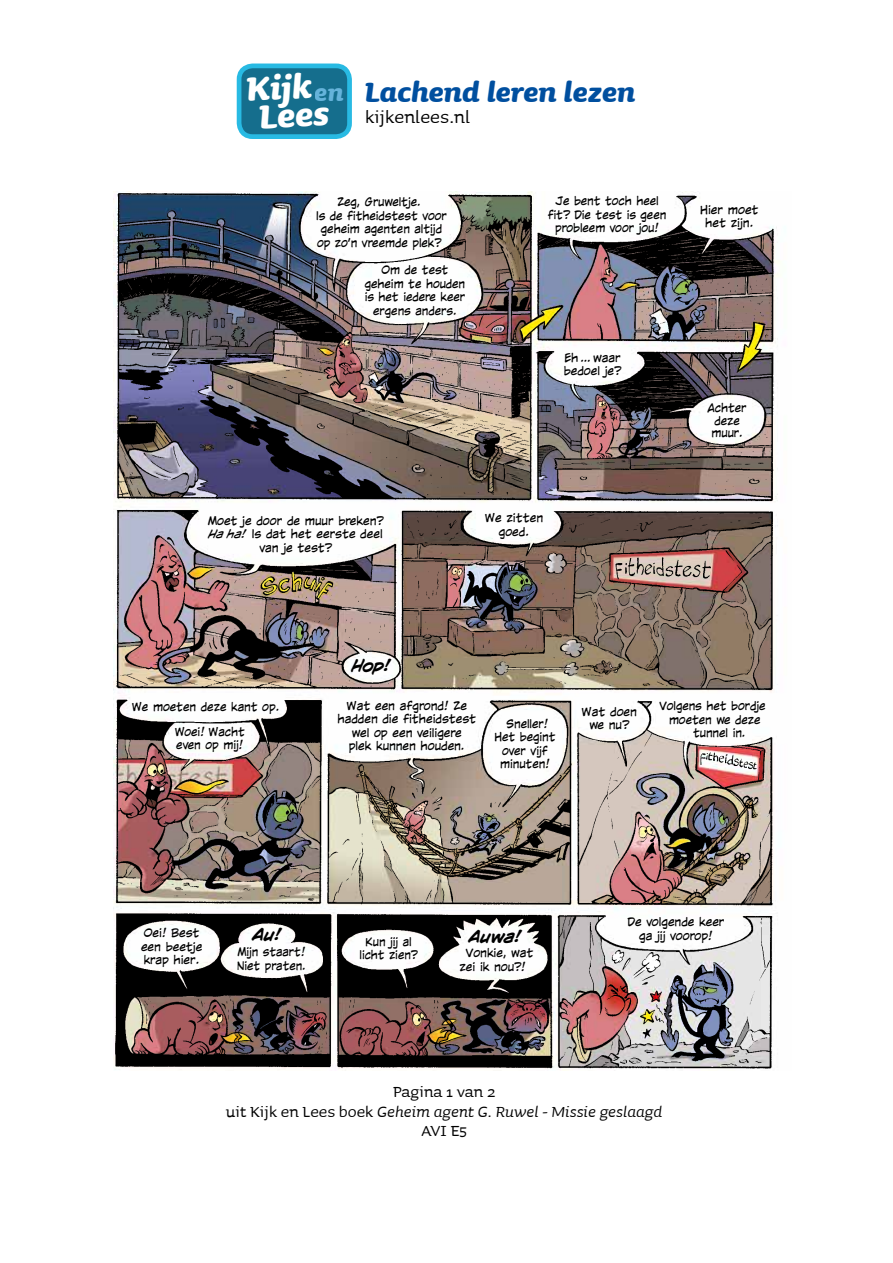
<style>
.page{position:relative;width:893px;height:1263px;background:#fff}
.page>*{position:absolute;margin:0;border:0;box-sizing:border-box;transform-origin:0 0}
.t1{font:italic 700 42.6px "Sauna";color:#fff}
.t2{font:italic 700 35.25px "Sauna";color:#004f9f}
.t3{font:22.5px "Sauna";color:#000}
.t4{font:19.5px/19.5px "Sauna";color:#000;text-align:center}
.t5{font:italic 700 15px "CC Wild Words Lower";color:#000}
.t6{font:11.25px/13.5px "CC Wild Words Lower";color:#000;text-align:center}
.t7{font:11.25px "CC Wild Words Lower";color:#000;scale:.96 1}
.s1{font-size:30.6px;color:#7bc6ef}
.s2{font-style:italic}
</style>
<div class="page">
<img style="left:113px;top:192px;width:667px;height:878px">
<div style="left:239px;top:66px;width:111px;height:71px;background:#156e8d;border-radius:14px"></div>
<div style="left:237px;top:64px;width:115px;height:75px;border:5px solid #28bae3;border-radius:14px"></div>
<h1 class="t1" style="left:245px;top:63px;width:67px;rotate:-3deg">Kijk</h1>
<h2 class="t2" style="left:315px;top:70px;width:322px"><span class="s1">en</span> Lachend leren lezen</h2>
<h3 class="t3" style="left:365px;top:103px;width:107px">kijkenlees.nl</h3>
<h1 class="t1" style="left:258px;top:90px;width:72px;rotate:-3deg">Lees</h1>
<p class="t6" style="left:316px;top:196px;width:132px">Zeg, Gruweltje.<br>Is de fitheidstest voor geheim agenten altijd op zo’n vreemde plek?</p>
<p class="t6" style="left:548px;top:195px;width:120px">Je bent toch heel fit? Die test is geen probleem voor jou!</p>
<p class="t6" style="left:700px;top:204px;width:60px">Hier moet het zijn.</p>
<p class="t6" style="left:365px;top:264px;width:102px">Om de test geheim te houden is het iedere keer ergens anders.</p>
<p class="t6" style="left:564px;top:352px;width:59px;text-align:left">Eh ... waar bedoel je?</p>
<p class="t6" style="left:208px;top:514px;width:177px">Moet je door de muur breken?<br><span class="s2">Ha ha!</span> Is dat het eerste deel van je test?</p>
<p class="t6" style="left:485px;top:512px;width:60px">We zitten goed.</p>
<p class="t6" style="left:708px;top:402px;width:40px;line-height:12.8px">Achter deze muur.</p>
<p class="t6" style="left:132px;top:700px;width:149px">We moeten deze kant op.</p>
<p class="t6" style="left:175px;top:726px;width:72px;text-align:left">Woei! Wacht even op mij!</p>
<h3 class="t5" style="left:353px;top:656px;width:41px">Hop!</h3>
<p class="t6" style="left:337px;top:699px;width:140px">Wat een afgrond! Ze hadden die fitheidstest wel op een veiligere<br>plek kunnen houden.</p>
<p class="t6" style="left:494px;top:717px;width:63px">Sneller!<br>Het begint over vijf minuten!</p>
<p class="t6" style="left:582px;top:706px;width:57px">Wat doen we nu?</p>
<p class="t6" style="left:659px;top:700px;width:108px">Volgens het bordje</p>
<p class="t6" style="left:669px;top:713px;width:93px">moeten we deze</p>
<p class="t6" style="left:693px;top:727px;width:54px">tunnel in.</p>
<p class="t6" style="left:144px;top:927px;width:57px">Oei! Best</p>
<h3 class="t5" style="left:254px;top:925px;width:31px">Au!</h3>
<p class="t6" style="left:141px;top:940px;width:63px;text-align:left">een beetje krap hier.</p>
<p class="t7" style="left:366px;top:935px;width:49px">Kun jij al</p>
<p class="t7" style="left:238px;top:946px;width:72px">Mijn staart!</p>
<p class="t7" style="left:360px;top:949px;width:62px">licht zien?</p>
<p class="t7" style="left:237px;top:959px;width:73px">Niet praten.</p>
<h3 class="t5" style="left:470px;top:928px;width:55px">Auwa!</h3>
<p class="t6" style="left:459px;top:947px;width:76px;text-align:left;text-indent:7px">Vonkie, wat zei ik nou?!</p>
<p class="t6" style="left:627px;top:916px;width:99px">De volgende keer ga jij voorop!</p>
<h3 class="t4" style="left:226px;top:1081px;width:438px">Pagina 1 van 2<br>uit Kijk en Lees boek <span class="s2">Geheim agent G. Ruwel - Missie geslaagd<br></span>AVI E5</h3>
</div>
